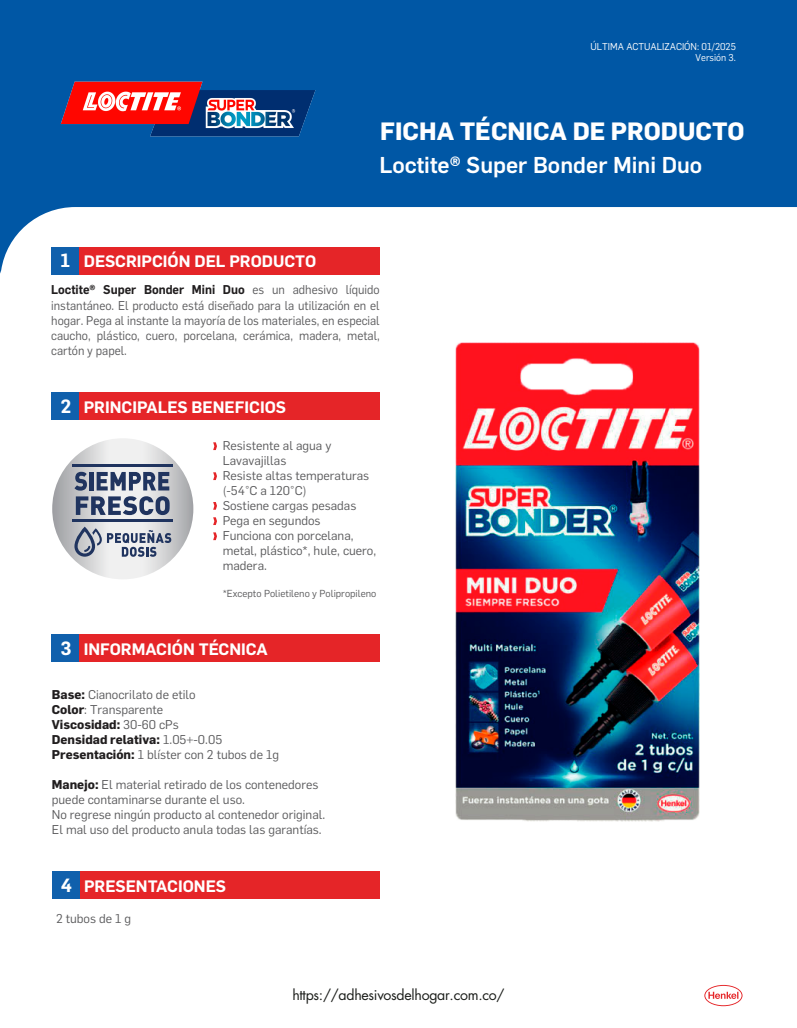
<style>
.page{position:relative;width:797px;height:1028px;background:#fff}
.page>*{position:absolute;margin:0;border:0;box-sizing:border-box;transform-origin:0 0}
.t1{font:700 24.62px "Flama";color:#fff}
.t2{font:500 22.5px "Flama";color:#fff}
.t3{font:600 16.25px "Flama";color:#fff}
.t4{font:14.12px "Futura Std";letter-spacing:-.02em;color:#1c1e1b}
.t5{font:12.5px/15px "Flama";color:#5a5a5c}
.t6{font:12.5px/15px "Flama";color:#5a5a5c;text-align:justify;scale:.95 1}
.t7{font:10px "Flama";color:#5a5a5c}
.t8{font:9.75px/11.4px "Flama";color:#fff;text-align:right}
.s1{font-size:18.75px}
.s2{font-weight:600;color:#211e1f}
.s3{font-weight:700;color:#211e1f}
</style>
<div class="page">
<svg style="left:0;top:0;width:796px;height:275px;fill:#0057a5"></svg>
<img style="left:53px;top:57px;width:269px;height:99px">
<div style="left:52px;top:247px;width:327px;height:27px;background:#e52528"></div>
<div style="left:52px;top:247px;width:27px;height:27px;background:#1060ac"></div>
<div style="left:52px;top:393px;width:327px;height:27px;background:#e52528"></div>
<div style="left:52px;top:393px;width:27px;height:27px;background:#1060ac"></div>
<div style="left:52px;top:634px;width:327px;height:28px;background:#e52528"></div>
<div style="left:52px;top:634px;width:27px;height:28px;background:#1060ac"></div>
<svg style="left:704px;top:984px;width:38px;height:22px"></svg>
<svg style="left:705px;top:985px;width:36px;height:20px"></svg>
<svg style="left:708px;top:991px;width:30px;height:7px"></svg>
<svg style="left:52px;top:438px;width:141px;height:141px"></svg>
<hr style="left:72px;top:464px;width:100px;height:3px;background:#20345f">
<hr style="left:72px;top:519px;width:100px;height:3px;background:#20345f">
<svg style="left:76px;top:496px;width:94px;height:19px;background:#758099"></svg>
<svg style="left:74px;top:526px;width:97px;height:31px"></svg>
<svg style="left:74px;top:472px;width:13px;height:18px"></svg>
<hr style="left:89px;top:472px;width:4px;height:18px;background:#20345f">
<svg style="left:97px;top:472px;width:72px;height:18px"></svg>
<svg style="left:213px;top:472px;width:4px;height:8px"></svg>
<svg style="left:213px;top:502px;width:4px;height:7px"></svg>
<svg style="left:213px;top:517px;width:4px;height:8px"></svg>
<svg style="left:213px;top:532px;width:4px;height:8px"></svg>
<svg style="left:213px;top:442px;width:4px;height:8px"></svg>
<div style="left:52px;top:871px;width:328px;height:28px;background:#e52528"></div>
<div style="left:52px;top:871px;width:27px;height:28px;background:#1060ac"></div>
<img style="left:456px;top:342px;width:243px;height:480px">
<p class="t8" style="left:590px;top:40px;width:147px">ÚLTIMA ACTUALIZACIÓN: 01/2025<br>Versión 3.</p>
<h1 class="t1" style="left:380px;top:113px;width:365px">FICHA TÉCNICA DE PRODUCTO</h1>
<h3 class="t3" style="left:61px;top:249px;width:257px"><span class="s1">1</span> DESCRIPCIÓN DEL PRODUCTO</h3>
<h2 class="t2" style="left:379px;top:149px;width:324px">Loctite® Super Bonder Mini Duo</h2>
<p class="t6" style="left:51px;top:282px;width:347px"><span class="s2">Loctite® Super Bonder Mini Duo</span> es un adhesivo líquido instantáneo. El producto está diseñado para la utilización en el hogar. Pega al instante la mayoría de los materiales, en especial caucho, plástico, cuero, porcelana, cerámica, madera, metal, cartón y papel.</p>
<h3 class="t3" style="left:61px;top:395px;width:227px"><span class="s1">2</span> PRINCIPALES BENEFICIOS</h3>
<p class="t5" style="left:222px;top:437px;width:155px">Resistente al agua y<br>Lavavajillas<br>Resiste altas temperaturas (-54°C a 120°C)<br>Sostiene cargas pesadas<br>Pega en segundos<br>Funciona con porcelana, metal, plástico*, hule, cuero, madera.</p>
<p class="t7" style="left:222px;top:587px;width:155px">*Excepto Polietileno y Polipropileno</p>
<h3 class="t3" style="left:61px;top:637px;width:208px"><span class="s1">3</span> INFORMACIÓN TÉCNICA</h3>
<p class="t5" style="left:52px;top:686px;width:228px"><span class="s3">Base:</span> Cianocrilato de etilo<br><span class="s3">Color</span>: Transparente<br><span class="s3">Viscosidad:</span> 30-60 cPs<br><span class="s3">Densidad relativa:</span> 1.05+-0.05<br><span class="s3">Presentación:</span> 1 blíster con 2 tubos de 1g</p>
<p class="t5" style="left:52px;top:776px;width:275px"><span class="s3">Manejo:</span> El material retirado de los contenedores puede contaminarse durante el uso.<br>No regrese ningún producto al contenedor original.<br>El mal uso del producto anula todas las garantías.</p>
<h3 class="t3" style="left:61px;top:874px;width:166px"><span class="s1">4</span> PRESENTACIONES</h3>
<p class="t5" style="left:56px;top:909px;width:76px">2 tubos de 1 g</p>
<p class="t4" style="left:292px;top:986px;width:214px">https://adhesivosdelhogar.com.co/</p>
</div>
